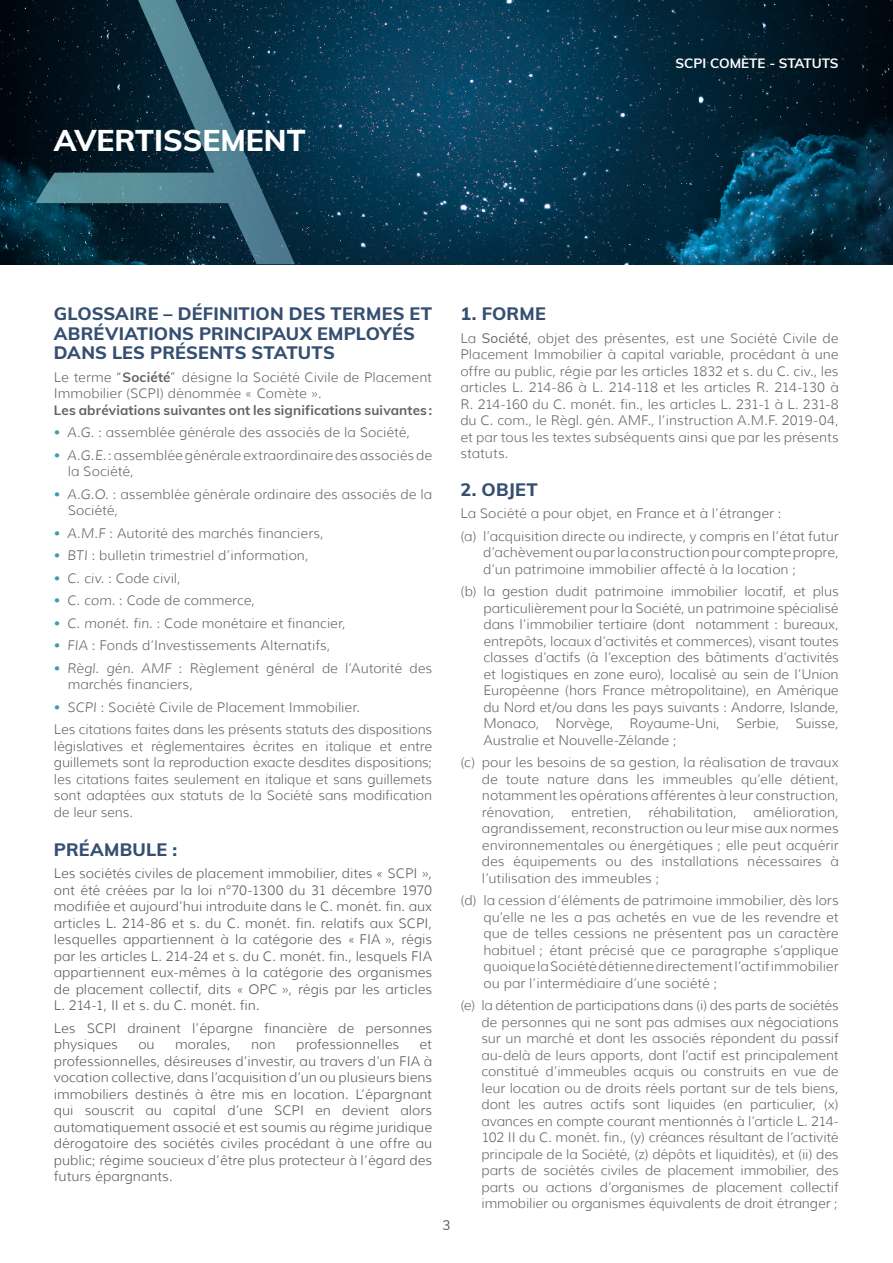
<style>
.page{position:relative;width:893px;height:1263px;background:#fff}
.page>*{position:absolute;margin:0;border:0;box-sizing:border-box;transform-origin:0 0}
.t1{font:800 30px "Muli";color:#fff}
.t2{font:800 18px/19.5px "Muli";letter-spacing:.01em;color:#354f71}
.t3{font:300 13.5px/16.5px "Muli";color:#646363}
.t4{font:300 13.5px/16.5px "Muli";letter-spacing:.005em;color:#575756;text-align:justify}
.t5{font:700 13.5px "Muli";letter-spacing:.01em;color:#646363}
.t6{font:700 13.5px "Muli";color:#fff}
.t7{font:13.5px "Muli";color:#575756}
.s1{font-weight:700}
.s2{color:#399fa8}
.s3{font-style:italic}
.s4{font-weight:400}
</style>
<div class="page">
<img style="left:0;top:0;width:893px;height:264px">
<svg style="left:35px;top:0;width:260px;height:264px;background:#153747"></svg>
<h1 class="t1" style="left:54px;top:118px;width:253px">AVERTISSEMENT</h1>
<p class="t6" style="left:676px;top:53px;width:165px">SCPI COMÈTE - STATUTS</p>
<h2 class="t2" style="left:54px;top:303px;width:380px">GLOSSAIRE – DÉFINITION DES TERMES ET<br>ABRÉVIATIONS PRINCIPAUX EMPLOYÉS<br>DANS LES PRÉSENTS STATUTS</h2>
<p class="t3" style="left:54px;top:368px;width:380px">Le terme “<span class="s1">Société</span>” désigne la Société Civile de Placement<br>Immobilier (SCPI) dénommée « Comète ».</p>
<p class="t5" style="left:54px;top:400px;width:380px">Les abréviations suivantes ont les significations suivantes:</p>
<p class="t3" style="left:54px;top:424px;width:358px"><span class="s2">•</span> <span class="s3">A.G.</span> : assemblée générale des associés de la Société,</p>
<p class="t3" style="left:68px;top:446px;width:366px;text-indent:-14px"><span class="s2">•</span> <span class="s3">A.G.E</span>. : assemblée générale extraordinaire des associés de la Société,</p>
<p class="t3" style="left:68px;top:485px;width:366px;text-indent:-14px"><span class="s2">•</span> <span class="s3">A.G.O.</span> : assemblée générale ordinaire des associés de la<br>Société,</p>
<p class="t3" style="left:54px;top:524px;width:271px"><span class="s2">•</span> <span class="s3">A.M.F</span> : Autorité des marchés financiers,</p>
<p class="t3" style="left:54px;top:547px;width:256px"><span class="s2">•</span> <span class="s3">BTI</span> : bulletin trimestriel d’information,</p>
<p class="t3" style="left:54px;top:570px;width:128px"><span class="s2">•</span> <span class="s3">C. civ.</span> : Code civil,</p>
<p class="t3" style="left:54px;top:592px;width:203px"><span class="s2">•</span> <span class="s3">C. com.</span> : Code de commerce,</p>
<p class="t3" style="left:54px;top:615px;width:293px"><span class="s2">•</span> <span class="s3">C. monét. fin.</span> : Code monétaire et financier,</p>
<p class="t3" style="left:54px;top:637px;width:278px"><span class="s2">•</span> <span class="s3">FIA</span> : Fonds d’Investissements Alternatifs,</p>
<p class="t3" style="left:68px;top:660px;width:366px;text-indent:-14px"><span class="s2">•</span> <span class="s3">Règl. gén. AMF</span> : Règlement général de l’Autorité des marchés financiers,</p>
<p class="t3" style="left:54px;top:696px;width:380px;line-height:22.5px"><span class="s2">•</span> <span class="s3">SCPI</span> : Société Civile de Placement Immobilier.<br>Les citations faites dans les présents statuts des dispositions</p>
<p class="t3" style="left:54px;top:738px;width:380px;text-align:justify">législatives et réglementaires écrites en italique et entre guillemets sont la reproduction exacte desdites dispositions; les citations faites seulement en italique et sans guillemets sont adaptées aux statuts de la Société sans modification de leur sens.</p>
<h2 class="t2" style="left:54px;top:838px;width:125px">PRÉAMBULE :</h2>
<p class="t4" style="left:54px;top:865px;width:380px">Les sociétés civiles de placement immobilier, dites « SCPI », ont été créées par la loi n°70-1300 du 31 décembre 1970 modifiée et aujourd’hui introduite dans le C. monét. fin. aux articles L. 214-86 et s. du C. monét. fin. relatifs aux SCPI, lesquelles appartiennent à la catégorie des « FIA », régis par les articles L. 214-24 et s. du C. monét. fin., lesquels FIA appartiennent eux-mêmes à la catégorie des organismes de placement collectif, dits « OPC », régis par les articles L. 214-1, II et s. du C. monét. fin.</p>
<p class="t4" style="left:54px;top:1019px;width:380px">Les SCPI drainent l’épargne financière de personnes physiques</p>
<p class="t4" style="left:138px;top:1036px;width:18px">ou</p>
<p class="t4" style="left:175px;top:1036px;width:57px">morales,</p>
<p class="t4" style="left:251px;top:1036px;width:26px">non</p>
<p class="t4" style="left:296px;top:1036px;width:104px">professionnelles</p>
<p class="t4" style="left:54px;top:1036px;width:380px;text-indent:366px">et professionnelles, désireuses d’investir, au travers d’un FIA à vocation collective, dans l’acquisition d’un ou plusieurs biens immobiliers destinés à être mis en location. L’épargnant qui souscrit au capital d’une SCPI en devient alors automatiquement associé et est soumis au régime juridique dérogatoire des sociétés civiles procédant à une offre au public; régime soucieux d’être plus protecteur à l’égard des futurs épargnants.</p>
<p class="t7" style="left:442px;top:1215px;width:10px">3</p>
<h2 class="t2" style="left:460px;top:303px;width:87px">1. FORME</h2>
<p class="t3" style="left:460px;top:329px;width:380px;text-align:justify">La <span class="s4">Société</span>, objet des présentes, est une Société Civile de Placement Immobilier à capital variable, procédant à une offre au public, régie par les articles 1832 et s. du C. civ., les articles L. 214-86 à L. 214-118 et les articles R. 214-130 à R. 214-160 du C. monét. fin., les articles L. 231-1 à L. 231-8 du C. com., le Règl. gén. AMF., l’instruction A.M.F. 2019-04, et par tous les textes subséquents ainsi que par les présents statuts.</p>
<h2 class="t2" style="left:460px;top:478px;width:79px">2. OBJET</h2>
<p class="t3" style="left:460px;top:502px;width:380px;line-height:22.5px">La Société a pour objet, en France et à l’étranger :<br>(a) l’acquisition directe ou indirecte, y compris en l’état futur</p>
<p class="t3" style="left:483px;top:544px;width:357px">d’achèvement ou par la construction pour compte propre, d’un patrimoine immobilier affecté à la location ;</p>
<p class="t3" style="left:483px;top:583px;width:357px;text-align:justify;text-indent:-23px">(b) la gestion dudit patrimoine immobilier locatif, et plus particulièrement pour la Société, un patrimoine spécialisé dans l’immobilier tertiaire (dont notamment : bureaux, entrepôts, locaux d’activités et commerces), visant toutes classes d’actifs (à l’exception des bâtiments d’activités et logistiques en zone euro), localisé au sein de l’Union Européenne (hors France métropolitaine), en Amérique du Nord et/ou dans les pays suivants : Andorre, Islande, Monaco, Norvège, Royaume-Uni, Serbie, Suisse, Australie et Nouvelle-Zélande ;</p>
<p class="t3" style="left:482px;top:754px;width:358px;text-align:justify;text-indent:-22px">(c) pour les besoins de sa gestion, la réalisation de travaux de toute nature dans les immeubles qu’elle détient, notamment les opérations afférentes à leur construction, rénovation, entretien, réhabilitation, amélioration, agrandissement, reconstruction ou leur mise aux normes environnementales ou énergétiques ; elle peut acquérir des équipements ou des installations nécessaires à l’utilisation des immeubles ;</p>
<p class="t3" style="left:483px;top:892px;width:357px;text-align:justify;text-indent:-23px">(d) la cession d’éléments de patrimoine immobilier, dès lors qu’elle ne les a pas achetés en vue de les revendre et que de telles cessions ne présentent pas un caractère habituel ; étant précisé que ce paragraphe s’applique quoique la Société détienne directement l’actif immobilier ou par l’intermédiaire d’une société ;</p>
<p class="t3" style="left:481px;top:997px;width:359px;text-align:justify;text-indent:-21px">(e) la détention de participations dans (i) des parts de sociétés de personnes qui ne sont pas admises aux négociations sur un marché et dont les associés répondent du passif au-delà de leurs apports, dont l’actif est principalement constitué d’immeubles acquis ou construits en vue de leur location ou de droits réels portant sur de tels biens, dont les autres actifs sont liquides (en particulier, (x) avances en compte courant mentionnés à l’article L. 214- 102 II du C. monét. fin., (y) créances résultant de l’activité principale de la Société, (z) dépôts et liquidités), et (ii) des parts de sociétés civiles de placement immobilier, des parts ou actions d’organismes de placement collectif immobilier ou organismes équivalents de droit étranger ;</p>
</div>
